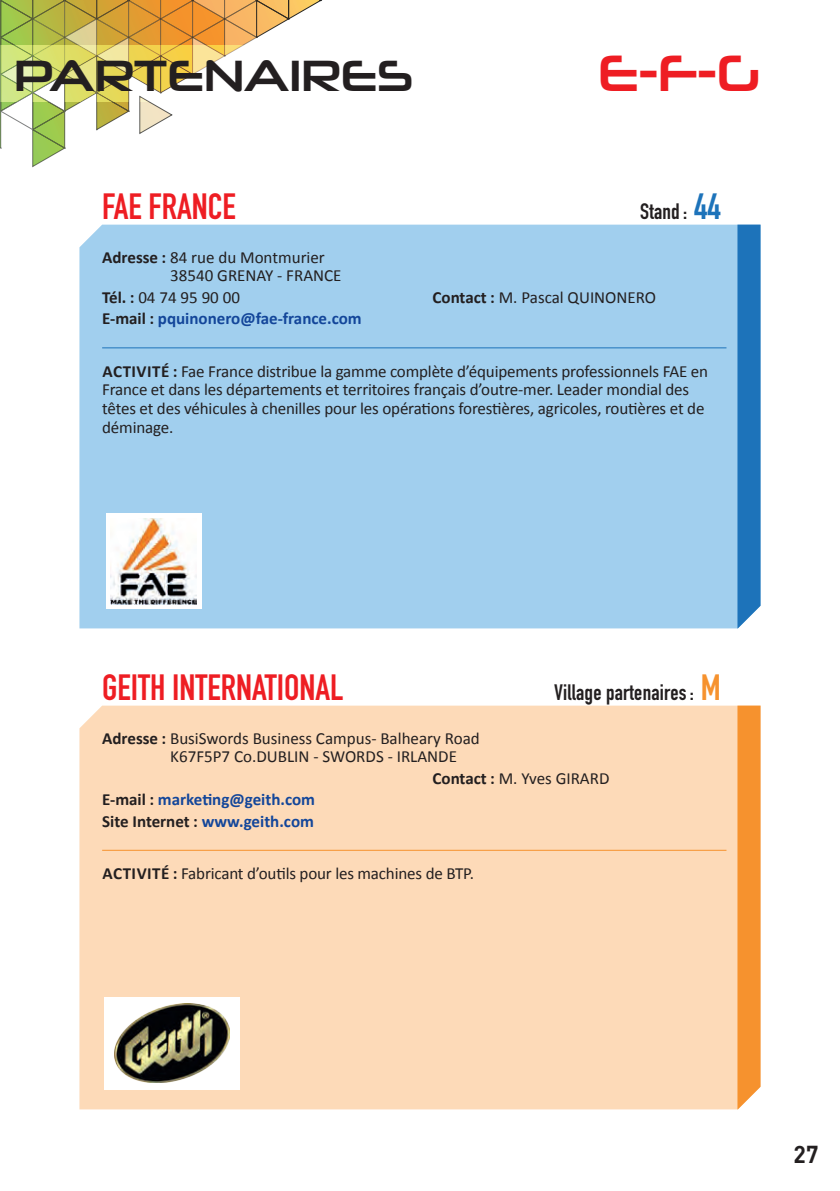
<style>
.page{position:relative;width:840px;height:1191px;background:#fff}
.page>*{position:absolute;margin:0;border:0;box-sizing:border-box;transform-origin:0 0}
.t1{font:51.4px "Neuropolitical Rg";color:#ee1d23;scale:.95 1}
.t2{font:44px "Neuropolitical Rg";color:#231f20}
.t3{font:700 36px "DIN Condensed";color:#ee1d23}
.t4{font:700 24px "DI Nbek";color:#231f20;scale:.95 1}
.t5{font:700 22px "DIN Condensed";letter-spacing:.01em;color:#231f20}
.t6{font:17px/18.6px "Calibri";letter-spacing:-.01em;color:#231f20}
.t7{font:700 17px/21.4px "Calibri";color:#13469a}
.s1{font-size:36px;color:#1d73ba}
.s2{font-weight:700}
.s3{color:#231f20}
.s4{font-size:36px;color:#f6922e}
</style>
<div class="page">
<svg style="left:0;top:0;width:322px;height:167px"></svg>
<svg style="left:0;top:45px;width:322px;height:57px"></svg>
<div style="left:79px;top:225px;width:658px;height:403px;background:#a1cfee"></div>
<div style="left:737px;top:225px;width:23px;height:403px;background:#1d73ba"></div>
<hr style="left:102px;top:347px;width:624px;height:1px;background:#1d73ba">
<div style="left:106px;top:513px;width:95px;height:95px;background:#fff"></div>
<img style="left:111px;top:518px;width:86px;height:86px">
<div style="left:79px;top:705px;width:658px;height:404px;background:#fddab8"></div>
<svg style="left:737px;top:705px;width:23px;height:404px"></svg>
<hr style="left:102px;top:849px;width:624px;height:1px;background:#f6922e">
<div style="left:105px;top:996px;width:134px;height:93px;background:#fff"></div>
<img style="left:115px;top:1004px;width:114px;height:78px">
<h2 class="t2" style="left:14px;top:48px;width:400px">PARTENAIRES</h2>
<h1 class="t1" style="left:597px;top:40px;width:172px">E-F-G</h1>
<h3 class="t3" style="left:102px;top:183px;width:135px">FAE FRANCE</h3>
<p class="t5" style="left:640px;top:197px;width:82px">Stand: <span class="s1">44</span></p>
<p class="t6" style="left:170px;top:248px;width:173px;text-indent:-68px"><span class="s2">Adresse :</span> 84 rue du Montmurier<br>38540 GRENAY - FRANCE</p>
<p class="t6" style="left:102px;top:288px;width:139px"><span class="s2">Tél. :</span> 04 74 95 90 00</p>
<p class="t6" style="left:432px;top:288px;width:225px"><span class="s2">Contact :</span> M. Pascal QUINONERO</p>
<p class="t7" style="left:102px;top:308px;width:261px"><span class="s3">E-mail :</span> pquinonero@fae-france.com</p>
<p class="t6" style="left:102px;top:362px;width:607px"><span class="s2">ACTIVITÉ :</span> Fae France distribue la gamme complète d’équipements professionnels FAE en France et dans les départements et territoires français d’outre-mer. Leader mondial des têtes et des véhicules à chenilles pour les opérations forestières, agricoles, routières et de déminage.</p>
<h3 class="t3" style="left:102px;top:663px;width:243px">GEITH INTERNATIONAL</h3>
<p class="t5" style="left:553px;top:678px;width:168px">Village partenaires: <span class="s4">M</span></p>
<p class="t6" style="left:170px;top:728px;width:311px;text-indent:-68px"><span class="s2">Adresse :</span> BusiSwords Business Campus- Balheary Road<br>K67F5P7 Co.DUBLIN - SWORDS - IRLANDE</p>
<p class="t6" style="left:432px;top:768px;width:178px"><span class="s2">Contact :</span> M. Yves GIRARD</p>
<p class="t7" style="left:102px;top:788px;width:214px"><span class="s3">E-mail :</span> marketing@geith.com<br><span class="s3">Site Internet :</span> www.geith.com</p>
<p class="t6" style="left:102px;top:864px;width:373px"><span class="s2">ACTIVITÉ :</span> Fabricant d’outils pour les machines de BTP.</p>
<h3 class="t4" style="left:793px;top:1138px;width:28px">27</h3>
</div>
